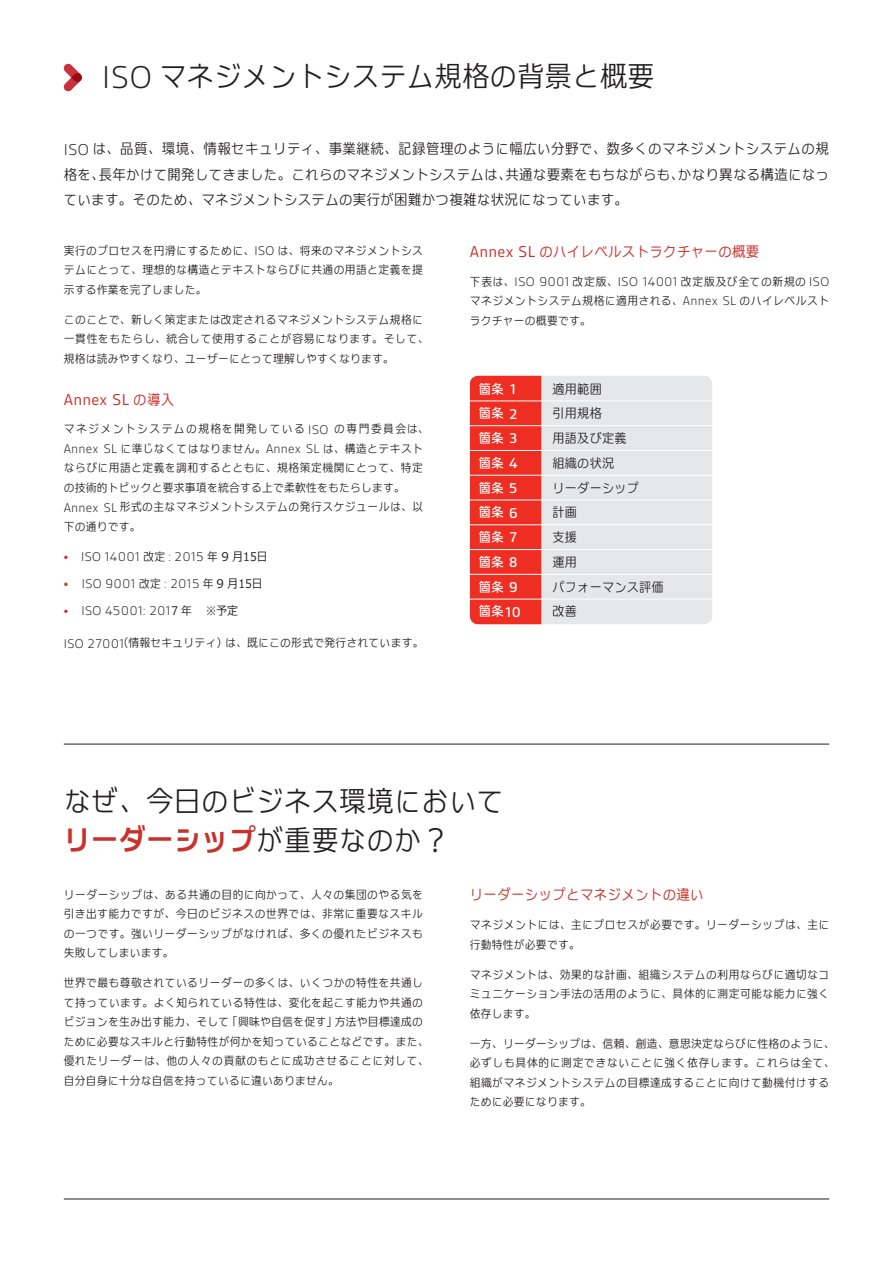
<style>
.page{position:relative;width:893px;height:1263px;background:#fff}
.page>*{position:absolute;margin:0;border:0;box-sizing:border-box;transform-origin:0 0}
.t1{font:30px "C4 Universal Line BDY L";letter-spacing:.02em;color:#231f20;scale:.9 1}
.t2{font:30px "C4 Universal Line LG E";letter-spacing:.02em;color:#c9312b;scale:.9 1}
.t3{font:16.95px "BSI Gesta";letter-spacing:.015em;color:#c9312b}
.t4{font:15px/25.5px "C4 Universal Line BDY L";letter-spacing:.02em;color:#231f20;text-align:justify;scale:.9 1}
.t5{font:15px "C4 Universal Line BDY R";letter-spacing:.02em;color:#c9312b;scale:.9 1}
.t6{font:300 13.5px "BSI Gesta";letter-spacing:.015em;color:#231f20}
.t7{font:13.5px "C4 Universal Line BDY L";letter-spacing:.02em;color:#231f20;scale:.9 1}
.t8{font:13.5px "C4 Universal Line BDY D";letter-spacing:.02em;color:#fff;scale:.9 1}
.t9{font:12px/19.5px "C4 Universal Line BDY L";letter-spacing:.045em;color:#231f20;text-align:justify;scale:.9 1}
.t10{font:12px/19.5px "C4 Universal Line BDY L";letter-spacing:.025em;color:#231f20;scale:.9 1}
.t11{font:12px "C4 Universal Line BDY L";letter-spacing:.02em;color:#231f20;scale:.9 1}
.s1{font-family:"BSI Gesta";font-weight:300;font-size:33.9px}
.s2{font-family:"BSI Gesta";font-weight:300;font-size:16.95px}
.s3{font-family:"BSI Gesta";font-weight:300;font-size:13.5px}
.s4{font-family:"C4 Universal Line BDY R";font-size:15px}
.s5{font-family:"C4 Universal Line BDY L";font-weight:400;font-size:4.5px;color:#c9312b}
.s6{font-family:"C4 Universal Line BDY L";font-weight:400;font-size:12px}
.s7{font-family:"Meiryo";font-weight:400;font-size:12px}
.s8{font-weight:400}
.s9{font-family:"Koz Min Pr 6 N";font-weight:400;font-size:12px}
.s10{font-family:"BSI Gesta";font-size:16.95px}
.s11{font-family:"BSI Gesta";font-weight:500;font-size:15.3px}
.s12{font-family:"C4 Universal Line BDY L";color:#231f20}
</style>
<div class="page">
<hr style="left:64px;top:744px;width:765px;height:1px;background:#231f20">
<hr style="left:64px;top:1199px;width:765px;height:1px;background:#231f20">
<svg style="left:64px;top:64px;width:18px;height:27px"></svg>
<div style="left:470px;top:376px;width:242px;height:248px;background:#e6e7e9;border-radius:9px"></div>
<div style="left:470px;top:376px;width:71px;height:248px;background:#ee2e22"></div>
<hr style="left:470px;top:401px;width:242px;height:1px;background:#fff">
<hr style="left:470px;top:425px;width:242px;height:1px;background:#fff">
<hr style="left:470px;top:450px;width:242px;height:1px;background:#fff">
<hr style="left:470px;top:475px;width:242px;height:1px;background:#fff">
<hr style="left:470px;top:500px;width:242px;height:1px;background:#fff">
<hr style="left:470px;top:524px;width:242px;height:1px;background:#fff">
<hr style="left:470px;top:549px;width:242px;height:1px;background:#fff">
<hr style="left:470px;top:574px;width:242px;height:1px;background:#fff">
<hr style="left:470px;top:599px;width:242px;height:1px;background:#fff">
<h1 class="t1" style="left:102px;top:61px;width:615px"><span class="s1">ISO</span> マネジメントシステム規格の背景と概要</h1>
<p class="t4" style="left:64px;top:136px;width:852px"><span class="s2">ISO</span> は、品質、環境、情報セキュリティ、事業継続、記録管理のように幅広い分野で、数多くのマネジメントシステムの規格を、長年かけて開発してきました。これらのマネジメントシステムは、共通な要素をもちながらも、かなり異なる構造になっています。そのため、マネジメントシステムの実行が困難かつ複雑な状況になっています。</p>
<p class="t9" style="left:64px;top:241px;width:401px">実行のプロセスを円滑にするために、<span class="s3">ISO</span> は、将来のマネジメントシステムにとって、理想的な構造とテキストならびに共通の用語と定義を提示する作業を完了しました。</p>
<p class="t9" style="left:64px;top:310px;width:407px;text-align:left">このことで、新しく策定または改定されるマネジメントシステム規格に一貫性をもたらし、統合して使用することが容易になります。そして、規格は読みやすくなり、ユーザーにとって理解しやすくなります。</p>
<h2 class="t3" style="left:64px;top:391px;width:112px">Annex SL <span class="s4">の導入</span></h2>
<p class="t9" style="left:64px;top:419px;width:407px;text-align:left">マネジメントシステムの規格を開発している <span class="s3">ISO</span> の専門委員会は、<span class="s3">Annex SL</span> に準じなくてはなりません。<span class="s3">Annex SL</span> は、構造とテキストならびに用語と定義を調和するとともに、規格策定機関にとって、特定の技術的トピックと要求事項を統合する上で柔軟性をもたらします。<span class="s3">Annex SL</span> 形式の主なマネジメントシステムの発行スケジュールは、以下の通りです。</p>
<p class="t6" style="left:64px;top:550px;width:205px"><span class="s5">●</span> ISO 14001 <span class="s6">改定</span> : 2015 <span class="s6">年</span> <span class="s7">9 月15日</span></p>
<p class="t6" style="left:64px;top:577px;width:200px"><sup>●</sup> ISO 9001 <span class="s6">改定</span> : 2015 <span class="s6">年</span> <span class="s7">9 月15日</span></p>
<p class="t6" style="left:64px;top:604px;width:176px"><sup>●</sup> ISO 45001: 201<span class="s8">7</span> <span class="s6">年</span> <span class="s9">　</span><span class="s7">※予定</span></p>
<p class="t11" style="left:64px;top:637px;width:401px"><span class="s3">ISO 27001</span>（情報セキュリティ）は、既にこの形式で発行されています。</p>
<p class="t5" style="left:470px;top:244px;width:323px"><span class="s10">Annex SL</span> のハイレベルストラクチャーの概要</p>
<p class="t9" style="left:470px;top:271px;width:401px">下表は、<span class="s3">ISO 9001</span> 改定版、<span class="s3">ISO 14001</span> 改定版及び全ての新規の <span class="s3">ISO</span>マネジメントシステム規格に適用される、<span class="s3">Annex SL</span> のハイレベルストラクチャーの概要です。</p>
<p class="t8" style="left:479px;top:382px;width:43px">箇条 <span class="s11">1</span></p>
<p class="t7" style="left:552px;top:382px;width:56px">適用範囲</p>
<p class="t8" style="left:479px;top:406px;width:44px">箇条 <span class="s11">2</span></p>
<p class="t7" style="left:552px;top:406px;width:56px">引用規格</p>
<p class="t8" style="left:479px;top:431px;width:44px">箇条 <span class="s11">3</span></p>
<p class="t7" style="left:552px;top:431px;width:84px">用語及び定義</p>
<p class="t8" style="left:479px;top:456px;width:44px">箇条 <span class="s11">4</span></p>
<p class="t7" style="left:552px;top:456px;width:70px">組織の状況</p>
<p class="t8" style="left:479px;top:481px;width:44px">箇条 <span class="s11">5</span></p>
<p class="t7" style="left:552px;top:481px;width:98px">リーダーシップ</p>
<p class="t8" style="left:479px;top:505px;width:44px">箇条 <span class="s11">6</span></p>
<p class="t7" style="left:552px;top:505px;width:29px">計画</p>
<p class="t8" style="left:479px;top:530px;width:44px">箇条 <span class="s11">7</span></p>
<p class="t7" style="left:552px;top:530px;width:29px">支援</p>
<p class="t8" style="left:479px;top:555px;width:44px">箇条 <span class="s11">8</span></p>
<p class="t7" style="left:552px;top:555px;width:29px">運用</p>
<p class="t8" style="left:479px;top:580px;width:44px">箇条 <span class="s11">9</span></p>
<p class="t7" style="left:552px;top:580px;width:125px">パフォーマンス評価</p>
<p class="t8" style="left:479px;top:604px;width:48px">箇条 <span class="s11">10</span></p>
<p class="t7" style="left:552px;top:604px;width:29px">改善</p>
<h1 class="t1" style="left:64px;top:786px;width:491px">なぜ、今日のビジネス環境において</h1>
<h1 class="t2" style="left:64px;top:825px;width:429px">リーダーシップ<span class="s12">が重要なのか？</span></h1>
<p class="t9" style="left:64px;top:884px;width:401px">リーダーシップは、ある共通の目的に向かって、人々の集団のやる気を引き出す能力ですが、今日のビジネスの世界では、非常に重要なスキルの一つです。強いリーダーシップがなければ、多くの優れたビジネスも失敗してしまいます。</p>
<p class="t10" style="left:64px;top:973px;width:407px">世界で最も尊敬されているリーダーの多くは、いくつかの特性を共通して持っています。よく知られている特性は、変化を起こす能力や共通のビジョンを生み出す能力、そして「興味や自信を促す」方法や目標達成のために必要なスキルと行動特性が何かを知っていることなどです。また、優れたリーダーは、他の人々の貢献のもとに成功させることに対して、自分自身に十分な自信を持っているに違いありません。</p>
<p class="t5" style="left:470px;top:887px;width:261px">リーダーシップとマネジメントの違い</p>
<p class="t9" style="left:470px;top:915px;width:401px">マネジメントには、主にプロセスが必要です。リーダーシップは、主に行動特性が必要です。</p>
<p class="t9" style="left:470px;top:964px;width:401px">マネジメントは、効果的な計画、組織システムの利用ならびに適切なコミュニケーション手法の活用のように、具体的に測定可能な能力に強く依存します。</p>
<p class="t9" style="left:470px;top:1033px;width:407px;text-align:left">一方、リーダーシップは、信頼、創造、意思決定ならびに性格のように、必ずしも具体的に測定できないことに強く依存します。これらは全て、組織がマネジメントシステムの目標達成することに向けて動機付けするために必要になります。</p>
</div>
